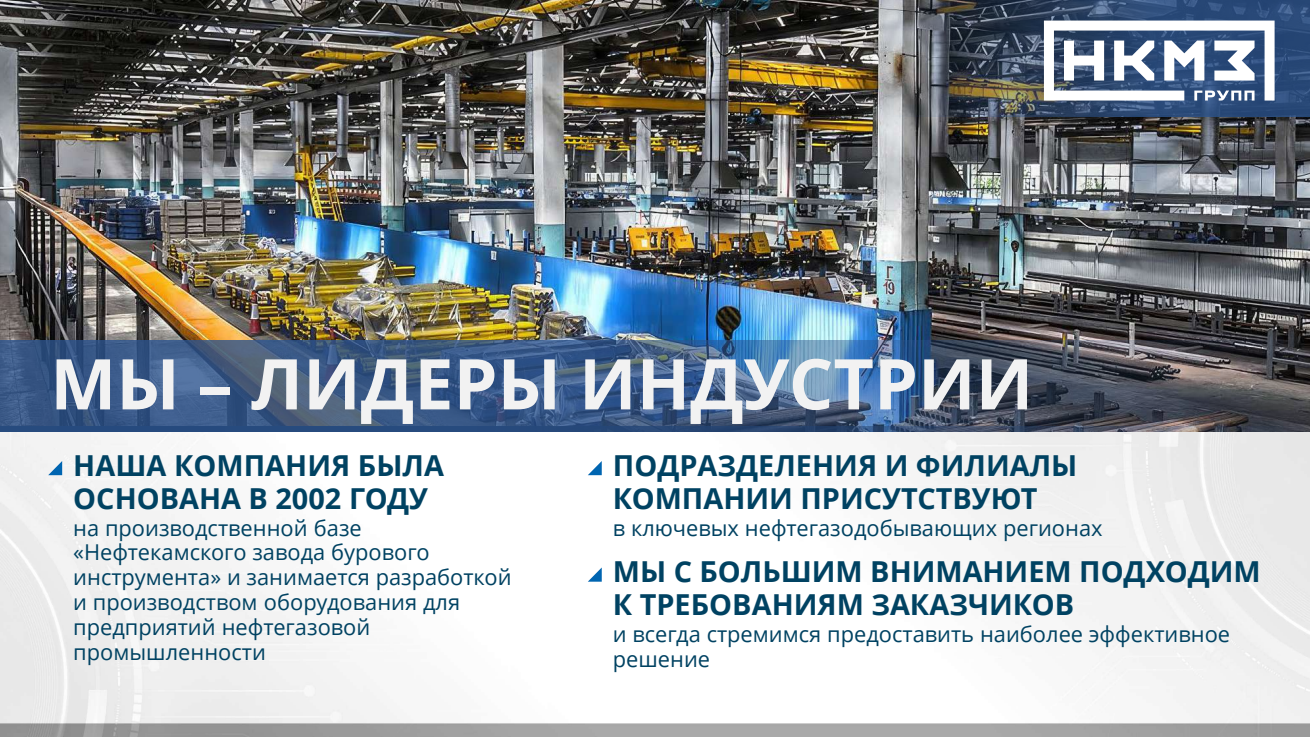
<style>
.page{position:relative;width:1310px;height:737px;background:#fff}
.page>*{position:absolute;margin:0;border:0;box-sizing:border-box;transform-origin:0 0}
.t1{font:700 70px "Open Sans";color:#f2f2f2}
.t2{font:700 28.88px/32.9px "Open Sans";color:#004262}
.t3{font:21.88px/24.9px "Open Sans";color:#004262}
</style>
<div class="page">
<img style="left:0;top:431px;width:1310px;height:306px">
<img style="left:0;top:0;width:1310px;height:340px">
<svg style="left:48px;top:461px;width:14px;height:14px"></svg>
<svg style="left:588px;top:461px;width:14px;height:14px"></svg>
<svg style="left:588px;top:567px;width:14px;height:15px"></svg>
<img style="left:891px;top:0;width:419px;height:116px">
<svg style="left:1044px;top:21px;width:230px;height:80px"></svg>
<img style="left:0;top:340px;width:1310px;height:91px">
<h1 class="t1" style="left:50px;top:334px;width:984px">МЫ – ЛИДЕРЫ ИНДУСТРИИ</h1>
<h2 class="t2" style="left:73px;top:448px;width:372px">НАША КОМПАНИЯ БЫЛА<br>ОСНОВАНА В 2002 ГОДУ</h2>
<p class="t3" style="left:73px;top:514px;width:440px">на производственной базе «Нефтекамского завода бурового инструмента» и занимается разработкой и производством оборудования для предприятий нефтегазовой промышленности</p>
<h2 class="t2" style="left:613px;top:448px;width:466px">ПОДРАЗДЕЛЕНИЯ И ФИЛИАЛЫ<br>КОМПАНИИ ПРИСУТСТВУЮТ</h2>
<p class="t3" style="left:613px;top:514px;width:491px">в ключевых нефтегазодобывающих регионах</p>
<h2 class="t2" style="left:613px;top:555px;width:649px">МЫ С БОЛЬШИМ ВНИМАНИЕМ ПОДХОДИМ<br>К ТРЕБОВАНИЯМ ЗАКАЗЧИКОВ</h2>
<p class="t3" style="left:613px;top:621px;width:619px">и всегда стремимся предоставить наиболее эффективное решение</p>
</div>
